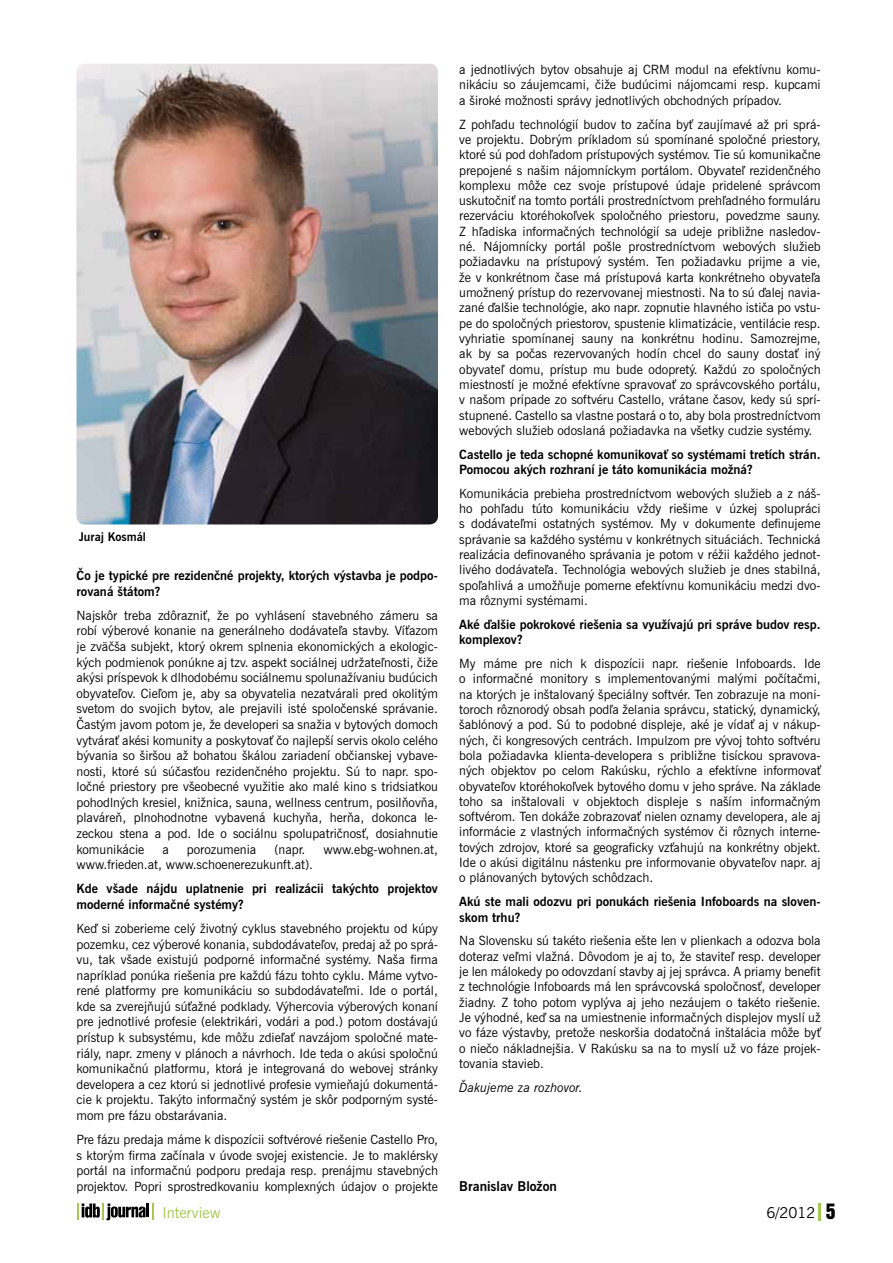
<style>
.page{position:relative;width:893px;height:1263px;background:#fff}
.page>*{position:absolute;margin:0;border:0;box-sizing:border-box;transform-origin:0 0}
.t1{font:15px "News Gothic AT";color:#a5c753}
.t2{font:15px "News Gothic AT";color:#000}
.t3{font:700 13.5px "News Gothic AT";color:#000}
.t4{font:12.75px/15.3px "News Gothic AT";color:#000;text-align:justify}
.t5{font:700 12.75px/15.3px "News Gothic AT";color:#000}
.t6{font:italic 12.75px "News Gothic AT";color:#000}
.t7{font:700 12px "News Gothic AT";color:#000}
.s1{font-family:"Swiss 921 AT Regular A";font-size:19.5px}
</style>
<div class="page">
<svg style="left:819px;top:1203px;width:2px;height:17px"></svg>
<svg style="left:152px;top:1203px;width:2px;height:17px"></svg>
<svg style="left:77px;top:1203px;width:68px;height:17px"></svg>
<hr style="left:146px;top:1203px;width:3px;height:14px;background:#000">
<img style="left:77px;top:64px;width:361px;height:460px">
<p class="t7" style="left:79px;top:529px;width:69px">Juraj Kosmál</p>
<p class="t5" style="left:77px;top:568px;width:363px">Čo je typické pre rezidenčné projekty, ktorých výstavba je podpo&shy;rovaná štátom?</p>
<p class="t4" style="left:77px;top:607px;width:363px">Najskôr treba zdôrazniť, že po vyhlásení stavebného zámeru sa robí výberové konanie na generálneho dodávateľa stavby. Víťazom je zväčša subjekt, ktorý okrem splnenia ekonomických a ekologic&shy;kých podmienok ponúkne aj tzv. aspekt sociálnej udržateľnosti, čiže akýsi príspevok k dlhodobému sociálnemu spolunažívaniu budúcich obyvateľov. Cieľom je, aby sa obyvatelia nezatvárali pred okolitým svetom do svojich bytov, ale prejavili isté spoločenské správanie.<br>Častým javom potom je, že developeri sa snažia v bytových domoch vytvárať akési komunity a poskytovať čo najlepší servis okolo celého bývania so širšou až bohatou škálou zariadení občianskej vybave&shy;nosti, ktoré sú súčasťou rezidenčného projektu. Sú to napr. spo&shy;ločné priestory pre všeobecné využitie ako malé kino s tridsiatkou pohodlných kresiel, knižnica, sauna, wellness centrum, posilňovňa, plaváreň, plnohodnotne vybavená kuchyňa, herňa, dokonca le&shy;zeckou stena a pod. Ide o sociálnu spolupatričnosť, dosiahnutie komunikácie</p>
<p class="t4" style="left:162px;top:841px;width:8px">a</p>
<p class="t4" style="left:187px;top:841px;width:71px">porozumenia</p>
<p class="t4" style="left:274px;top:841px;width:33px">(napr.</p>
<p class="t4" style="left:323px;top:841px;width:116px">www.ebg-wohnen.at,</p>
<p class="t4" style="left:77px;top:857px;width:238px">www.frieden.at, www.schoenerezukunft.at).</p>
<p class="t5" style="left:77px;top:881px;width:363px">Kde všade nájdu uplatnenie pri realizácii takýchto projektov moderné informačné systémy?</p>
<p class="t4" style="left:77px;top:920px;width:363px">Keď si zoberieme celý životný cyklus stavebného projektu od kúpy pozemku, cez výberové konania, subdodávateľov, predaj až po sprá&shy;vu, tak všade existujú podporné informačné systémy. Naša firma napríklad ponúka riešenia pre každú fázu tohto cyklu. Máme vytvo&shy;rené platformy pre komunikáciu so subdodávateľmi. Ide o portál, kde sa zverejňujú súťažné podklady. Výhercovia výberových konaní pre jednotlivé profesie (elektrikári, vodári a pod.) potom dostávajú prístup k subsystému, kde môžu zdieľať navzájom spoločné mate&shy;riály, napr. zmeny v plánoch a návrhoch. Ide teda o akúsi spoločnú komunikačnú platformu, ktorá je integrovaná do webovej stránky developera a cez ktorú si jednotlivé profesie vymieňajú dokumentá&shy;cie k projektu. Takýto informačný systém je skôr podporným systé&shy;mom pre fázu obstarávania.</p>
<p class="t4" style="left:77px;top:1131px;width:363px">Pre fázu predaja máme k dispozícii softvérové riešenie Castello Pro, s ktorým firma začínala v úvode svojej existencie. Je to maklérsky portál na informačnú podporu predaja resp. prenájmu stavebných projektov. Popri sprostredkovaniu komplexných údajov o projekte</p>
<p class="t4" style="left:459px;top:62px;width:363px">a jednotlivých bytov obsahuje aj CRM modul na efektívnu komu&shy;nikáciu so záujemcami, čiže budúcimi nájomcami resp. kupcami a široké možnosti správy jednotlivých obchodných prípadov.</p>
<p class="t4" style="left:459px;top:116px;width:363px">Z pohľadu technológií budov to začína byť zaujímavé až pri sprá&shy;ve projektu. Dobrým príkladom sú spomínané spoločné priestory, ktoré sú pod dohľadom prístupových systémov. Tie sú komunikačne prepojené s našim nájomníckym portálom. Obyvateľ rezidenčného komplexu môže cez svoje prístupové údaje pridelené správcom uskutočniť na tomto portáli prostredníctvom prehľadného formuláru rezerváciu ktoréhokoľvek spoločného priestoru, povedzme sauny.<br>Z hľadiska informačných technológií sa udeje približne nasledov&shy;né. Nájomnícky portál pošle prostredníctvom webových služieb požiadavku na prístupový systém. Ten požiadavku prijme a vie, že v konkrétnom čase má prístupová karta konkrétneho obyvateľa umožnený prístup do rezervovanej miestnosti. Na to sú ďalej navia&shy;zané ďalšie technológie, ako napr. zopnutie hlavného ističa po vstu&shy;pe do spoločných priestorov, spustenie klimatizácie, ventilácie resp. vyhriatie spomínanej sauny na konkrétnu hodinu. Samozrejme, ak by sa počas rezervovaných hodín chcel do sauny dostať iný obyvateľ domu, prístup mu bude odopretý. Každú zo spoločných miestností je možné efektívne spravovať zo správcovského portálu, v našom prípade zo softvéru Castello, vrátane časov, kedy sú sprí&shy;stupnené. Castello sa vlastne postará o to, aby bola prostredníctvom webových služieb odoslaná požiadavka na všetky cudzie systémy.</p>
<p class="t5" style="left:459px;top:446px;width:363px">Castello je teda schopné komunikovať so systémami tretích strán.<br>Pomocou akých rozhraní je táto komunikácia možná?</p>
<p class="t4" style="left:459px;top:485px;width:363px">Komunikácia prebieha prostredníctvom webových služieb a z náš&shy;ho pohľadu túto komunikáciu vždy riešime v úzkej spolupráci s dodávateľmi ostatných systémov. My v dokumente definujeme správanie sa každého systému v konkrétnych situáciách. Technická realizácia definovaného správania je potom v réžii každého jednot&shy;livého dodávateľa. Technológia webových služieb je dnes stabilná, spoľahlivá a umožňuje pomerne efektívnu komunikáciu medzi dvo&shy;ma rôznymi systémami.</p>
<p class="t5" style="left:459px;top:616px;width:363px">Aké ďalšie pokrokové riešenia sa využívajú pri správe budov resp. komplexov?</p>
<p class="t4" style="left:459px;top:656px;width:363px">My máme pre nich k dispozícii napr. riešenie Infoboards. Ide o -informačné monitory s implementovanými malými počítačmi, na ktorých je inštalovaný špeciálny softvér. Ten zobrazuje na moni&shy;toroch rôznorodý obsah podľa želania správcu, statický, dynamický, šablónový a pod. Sú to podobné displeje, aké je vídať aj v nákup&shy;ných, či kongresových centrách. Impulzom pre vývoj tohto softvéru bola požiadavka klienta-developera s približne tisíckou spravova&shy;ných objektov po celom Rakúsku, rýchlo a efektívne informovať obyvateľov ktoréhokoľvek bytového domu v jeho správe. Na -základe toho sa inštalovali v objektoch displeje s naším informačným softvérom. Ten dokáže zobrazovať nielen oznamy developera, ale aj informácie z vlastných informačných systémov či rôznych interne&shy;tových zdrojov, ktoré sa geograficky vzťahujú na konkrétny objekt.<br>Ide o akúsi digitálnu nástenku pre informovanie obyvateľov napr. aj o plánovaných bytových schôdzach.</p>
<p class="t5" style="left:459px;top:894px;width:363px">Akú ste mali odozvu pri ponukách riešenia Infoboards na sloven&shy;skom trhu?</p>
<p class="t4" style="left:459px;top:933px;width:363px">Na Slovensku sú takéto riešenia ešte len v plienkach a odozva bola doteraz veľmi vlažná. Dôvodom je aj to, že staviteľ resp. developer je len málokedy po odovzdaní stavby aj jej správca. A priamy benefit z technológie Infoboards má len správcovská spoločnosť, developer žiadny. Z toho potom vyplýva aj jeho nezáujem o takéto riešenie.<br>Je výhodné, keď sa na umiestnenie informačných displejov myslí už vo fáze výstavby, pretože neskoršia dodatočná inštalácia môže byť o niečo nákladnejšia. V Rakúsku sa na to myslí už vo fáze projek&shy;tovania stavieb.</p>
<p class="t6" style="left:459px;top:1079px;width:125px">Ďakujeme za rozhovor.</p>
<p class="t3" style="left:459px;top:1177px;width:99px">Branislav Bložon</p>
<p class="t1" style="left:162px;top:1203px;width:60px">Interview</p>
<p class="t2" style="left:766px;top:1203px;width:71px">6/2012 <span class="s1">5</span></p>
</div>
